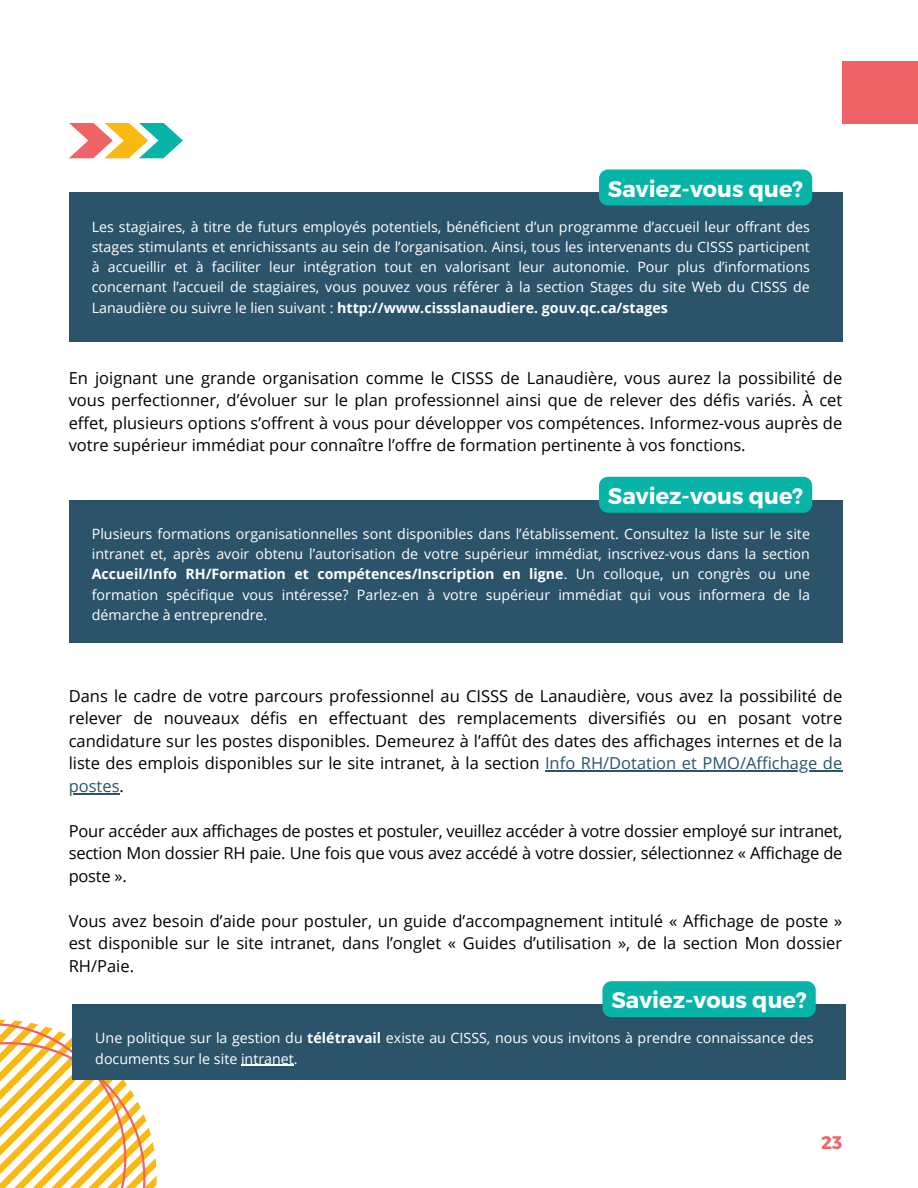
<style>
.page{position:relative;width:918px;height:1188px;background:#fff}
.page>*{position:absolute;margin:0;border:0;box-sizing:border-box;transform-origin:0 0}
.t1{font:700 22.5px "Montserrat";color:#fff}
.t2{font:700 18.15px "Montserrat";color:#ef6265}
.t3{font:16.5px/22.5px "Open Sans";color:#000;text-align:justify}
.t4{font:16.5px "Open Sans";color:#2b546b}
.t5{font:14.25px/20.2px "Open Sans";color:#fff;text-align:justify}
.s1{font-weight:700}
.s2{color:#2b546b}
.s3{color:#000}
</style>
<div class="page">
<svg style="left:69px;top:123px;width:114px;height:35px"></svg>
<div style="left:842px;top:61px;width:76px;height:63px;background:#ef6265"></div>
<div style="left:69px;top:192px;width:774px;height:150px;background:#2b546b"></div>
<div style="left:599px;top:170px;width:213px;height:35px;background:#07b4a7"></div>
<hr style="left:545px;top:771px;width:297px;height:1px;background:#2b546b">
<hr style="left:69px;top:793px;width:51px;height:1px;background:#2b546b">
<div style="left:69px;top:500px;width:774px;height:143px;background:#2b546b"></div>
<div style="left:599px;top:477px;width:213px;height:36px;background:#07b4a7"></div>
<svg style="left:0;top:1020px;width:157px;height:168px"></svg>
<svg style="left:0;top:1023px;width:145px;height:165px"></svg>
<div style="left:72px;top:1004px;width:774px;height:76px;background:#2b546b"></div>
<div style="left:602px;top:981px;width:214px;height:36px;background:#07b4a7"></div>
<hr style="left:241px;top:1065px;width:53px;height:1px;background:#fff">
<p class="t1" style="left:608px;top:174px;width:197px">Saviez-vous que?</p>
<p class="t5" style="left:92px;top:216px;width:720px">Les stagiaires, à titre de futurs employés potentiels, bénéficient d’un programme d’accueil leur offrant des stages stimulants et enrichissants au sein de l’organisation. Ainsi, tous les intervenants du CISSS participent à accueillir et à faciliter leur intégration tout en valorisant leur autonomie. Pour plus d’informations concernant l’accueil de stagiaires, vous pouvez vous référer à la section Stages du site Web du CISSS de Lanaudière ou suivre le lien suivant : <span class="s1">http://www.cissslanaudiere. gouv.qc.ca/stages</span></p>
<h2 class="t3" style="left:69px;top:366px;width:775px">En joignant une grande organisation comme le CISSS de Lanaudière, vous aurez la possibilité de vous perfectionner, d’évoluer sur le plan professionnel ainsi que de relever des défis variés. À cet effet, plusieurs options s’offrent à vous pour développer vos compétences. Informez-vous auprès de votre supérieur immédiat pour connaître l’offre de formation pertinente à vos fonctions.</h2>
<h1 class="t1" style="left:608px;top:481px;width:197px">Saviez-vous que?</h1>
<p class="t5" style="left:92px;top:523px;width:720px">Plusieurs formations organisationnelles sont disponibles dans l’établissement. Consultez la liste sur le site intranet et, après avoir obtenu l’autorisation de votre supérieur immédiat, inscrivez-vous dans la section <span class="s1">Accueil/Info RH/Formation et compétences/Inscription en ligne</span>. Un colloque, un congrès ou une formation spécifique vous intéresse? Parlez-en à votre supérieur immédiat qui vous informera de la démarche à entreprendre.</p>
<h1 class="t3" style="left:69px;top:684px;width:775px">Dans le cadre de votre parcours professionnel au CISSS de Lanaudière, vous avez la possibilité de relever de nouveaux défis en effectuant des remplacements diversifiés ou en posant votre candidature sur les postes disponibles. Demeurez à l’affût des dates des affichages internes et de la liste des emplois disponibles sur le site intranet, à la section <span class="s2">Info RH/Dotation et PMO/Affichage de</span></h1>
<h2 class="t4" style="left:69px;top:774px;width:57px">postes<span class="s3">.</span></h2>
<h2 class="t3" style="left:69px;top:819px;width:775px">Pour accéder aux affichages de postes et postuler, veuillez accéder à votre dossier employé sur intranet, section Mon dossier RH paie. Une fois que vous avez accédé à votre dossier, sélectionnez « Affichage de poste ».</h2>
<h2 class="t3" style="left:69px;top:909px;width:775px">Vous avez besoin d’aide pour postuler, un guide d’accompagnement intitulé « Affichage de poste » est disponible sur le site intranet, dans l’onglet « Guides d’utilisation », de la section Mon dossier</h2>
<h2 class="t3" style="left:69px;top:954px;width:67px">RH/Paie.</h2>
<p class="t1" style="left:611px;top:986px;width:197px">Saviez-vous que?</p>
<p class="t5" style="left:95px;top:1028px;width:720px">Une politique sur la gestion du <span class="s1">télétravail</span> existe au CISSS, nous vous invitons à prendre connaissance des documents sur le site intranet.</p>
<h1 class="t2" style="left:821px;top:1131px;width:23px">23</h1>
</div>
